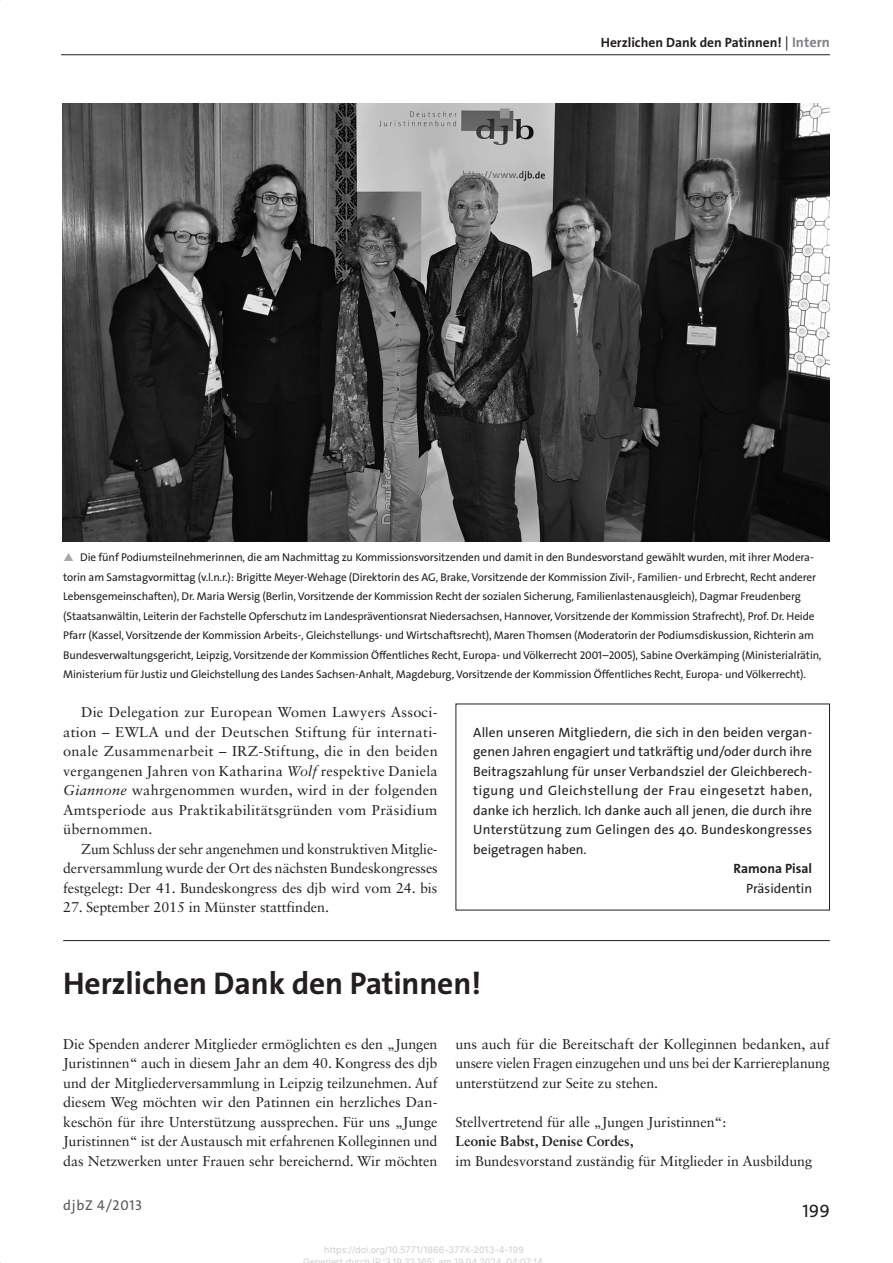
<style>
.page{position:relative;width:893px;height:1263px;background:#fff}
.page>*{position:absolute;margin:0;border:0;box-sizing:border-box;transform-origin:0 0}
.t1{font:700 31.5px "The Sans Os F";letter-spacing:-.005em;color:#231f20}
.t2{font:18px "The Sans Os F";color:#231f20}
.t3{font:14.25px/19.5px "Sabon LT Std";letter-spacing:-.005em;color:#231f20;text-align:justify}
.t4{font:700 14.25px "Sabon LT Std";letter-spacing:-.005em;color:#231f20}
.t5{font:14.25px "The Sans Os F";letter-spacing:.05em;color:#57585a}
.t6{font:13.5px/19.5px "The Sans Os F";color:#231f20;text-align:justify}
.t7{font:700 13.5px "The Sans Os F";color:#231f20}
.t8{font:11.25px/19.5px "The Sans Os F";letter-spacing:-.01em;color:#231f20}
.t9{font:9px/12px "Inter";color:#ccc;text-align:center}
.s1{font-weight:400;font-size:14.25px}
.s2{font-size:14.25px;color:#808285}
.s3{font-style:italic}
</style>
<div class="page">
<hr style="left:61px;top:54px;width:769px;height:1px;background:#231f20">
<img style="left:62px;top:104px;width:768px;height:437px">
<hr style="left:63px;top:940px;width:767px;height:1px;background:#231f20">
<p class="t7" style="left:601px;top:33px;width:231px">Herzlichen Dank den Patinnen! <span class="s1">|</span> <span class="s2">Intern</span></p>
<p class="t8" style="left:63px;top:548px;width:760px;text-indent:17px">Die fünf Podiumsteilnehmerinnen, die am Nachmittag zu Kommissionsvorsitzenden und damit in den Bundesvorstand gewählt wurden, mit ihrer Modera&shy;torin am Samstagvormittag (v.l.n.r.): Brigitte Meyer-Wehage (Direktorin des AG, Brake, Vorsitzende der Kommission Zivil-, Familien- und Erbrecht, Recht anderer Lebensgemeinschaften), Dr. Maria Wersig (Berlin, Vorsitzende der Kommission Recht der sozialen Sicherung, Familienlastenausgleich), Dagmar Freudenberg (Staatsanwältin, Leiterin der Fachstelle Opferschutz im Landespräventionsrat Niedersachsen, Hannover, Vorsitzende der Kommission Strafrecht), Prof. Dr. Heide Pfarr (Kassel, Vorsitzende der Kommission Arbeits-, Gleichstellungs- und Wirtschaftsrecht), Maren Thomsen (Moderatorin der Podiumsdiskussion, Richterin am Bundesverwaltungsgericht, Leipzig, Vorsitzende der Kommission Öffentliches Recht, Europa- und Völkerrecht 2001–2005), Sabine Overkämping (Ministerialrätin, Ministerium für Justiz und Gleichstellung des Landes Sachsen-Anhalt, Magdeburg, Vorsitzende der Kommission Öffentliches Recht, Europa- und Völkerrecht).</p>
<p class="t3" style="left:63px;top:702px;width:376px;text-indent:18px">Die Delegation zur European Women Lawyers Associ&shy;ation – EWLA und der Deutschen Stiftung für internati&shy;onale Zusammenarbeit – IRZ-Stiftung, die in den beiden vergangenen Jahren von Katharina <span class="s3">Wolf</span> respektive Daniela <span class="s3">Giannone</span> wahrgenommen wurden, wird in der folgenden Amtsperiode aus Praktikabilitätsgründen vom Präsidium übernommen.</p>
<p class="t3" style="left:63px;top:839px;width:376px;text-indent:18px">Zum Schluss der sehr angenehmen und konstruktiven Mitglie&shy;derversammlung wurde der Ort des nächsten Bundeskongresses festgelegt: Der 41. Bundeskongress des djb wird vom 24. bis</p>
<p class="t3" style="left:63px;top:897px;width:267px">27. September 2015 in Münster stattfinden.</p>
<p class="t6" style="left:473px;top:722px;width:341px">Allen unseren Mitgliedern, die sich in den beiden vergan&shy;genen Jahren engagiert und tatkräftig und/oder durch ihre Beitragszahlung für unser Verbandsziel der Gleichberech&shy;tigung und Gleichstellung der Frau eingesetzt haben, danke ich herzlich. Ich danke auch all jenen, die durch ihre Unterstützung zum Gelingen des 40. Bundeskongresses beigetragen haben.</p>
<p class="t7" style="left:734px;top:860px;width:80px">Ramona Pisal</p>
<p class="t6" style="left:746px;top:878px;width:68px">Präsidentin</p>
<h1 class="t1" style="left:63px;top:963px;width:420px">Herzlichen Dank den Patinnen!</h1>
<p class="t3" style="left:63px;top:1034px;width:376px">Die Spenden anderer Mitglieder ermöglichten es den „Jungen Juristinnen“ auch in diesem Jahr an dem 40. Kongress des djb und der Mitgliederversammlung in Leipzig teilzunehmen. Auf diesem Weg möchten wir den Patinnen ein herzliches Dan&shy;keschön für ihre Unterstützung aussprechen. Für uns „Junge Juristinnen“ ist der Austausch mit erfahrenen Kolleginnen und das Netzwerken unter Frauen sehr bereichernd. Wir möchten</p>
<p class="t3" style="left:455px;top:1034px;width:376px">uns auch für die Bereitschaft der Kolleginnen bedanken, auf unsere vielen Fragen einzugehen und uns bei der Karriereplanung unterstützend zur Seite zu stehen.</p>
<p class="t3" style="left:455px;top:1112px;width:272px">Stellvertretend für alle „Jungen Juristinnen“:</p>
<p class="t4" style="left:455px;top:1132px;width:180px">Leonie Babst, Denise Cordes,</p>
<p class="t3" style="left:455px;top:1151px;width:358px">im Bundesvorstand zuständig für Mitglieder in Ausbildung</p>
<p class="t5" style="left:63px;top:1196px;width:80px">djbZ 4/2013</p>
<p class="t9" style="left:303px;top:1243px;width:241px">https://doi.org/10.5771/1866-377X-2013-4-199<br>Generiert durch IP '3 19 32 165' am 19 04 2024 04:07:14</p>
<p class="t2" style="left:803px;top:1199px;width:29px">199</p>
</div>
